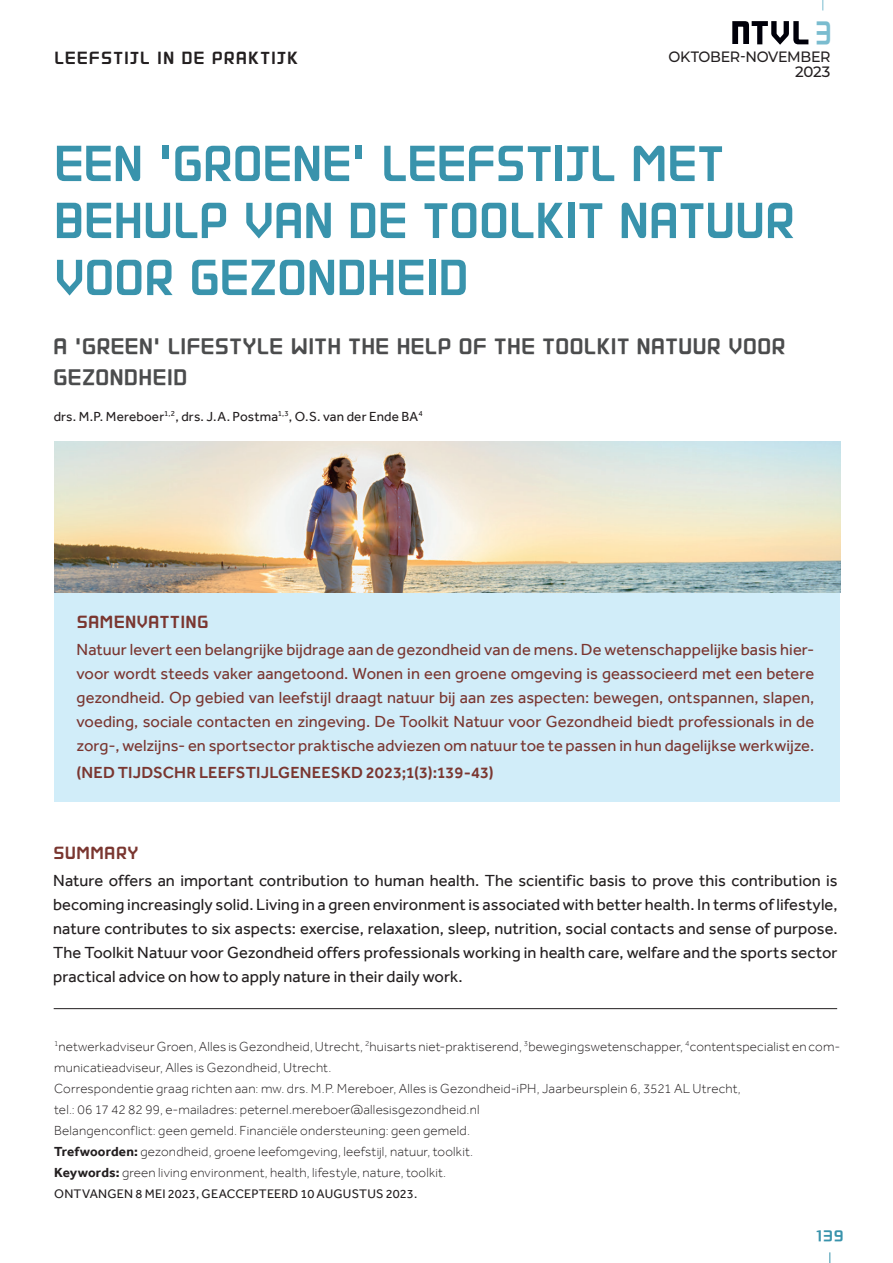
<style>
.page{position:relative;width:893px;height:1263px;background:#fff}
.page>*{position:absolute;margin:0;border:0;box-sizing:border-box;transform-origin:0 0}
.t1{font:60px/57px "TT Mamablock L";letter-spacing:-.02em;color:#3993ac;scale:.95 1}
.t2{font:39.15px "TT Mamablock L";color:#7abccf;scale:.79 1}
.t3{font:27px/31.5px "TT Mamablock L";letter-spacing:-.01em;color:#4b4c4d}
.t4{font:21px "TT Mamablock L";letter-spacing:.03em;color:#231f20}
.t5{font:21px "TT Mamablock L";color:#7a3630}
.t6{font:18.75px "TT Mamablock L";color:#3993ac}
.t7{font:16.5px/24px "Effra";letter-spacing:.005em;color:#7a3630;text-align:justify}
.t8{font:16.5px/24px "Effra";letter-spacing:.005em;color:#231f20;text-align:justify}
.t9{font:500 16.5px "Effra";color:#7a3630}
.t10{font:500 15px/15.8px "Montserrat";letter-spacing:-.02em;color:#231f20;text-align:right;scale:.95 1}
.t11{font:300 13.5px/21px "Effra";letter-spacing:.015em;color:#231f20}
.t12{font:13.5px "Effra";letter-spacing:.015em;color:#231f20}
.t13{font:12.75px "Effra";letter-spacing:.01em;color:#231f20}
.s1{font-weight:700}
</style>
<div class="page">
<svg style="left:732px;top:21px;width:76px;height:24px"></svg>
<div style="left:54px;top:442px;width:786px;height:359px;background:#d1edf9"></div>
<img style="left:54px;top:441px;width:786px;height:151px">
<hr style="left:54px;top:1008px;width:783px;height:1px;background:#231f20">
<h3 class="t4" style="left:54px;top:51px;width:246px">LEEFSTIJL IN DE PRAKTIJK</h3>
<h2 class="t2" style="left:815px;top:20px;width:24px">3</h2>
<p class="t10" style="left:668px;top:49px;width:172px">OKTOBER-NOVEMBER<br>2023</p>
<h1 class="t1" style="left:54px;top:143px;width:783px">EEN ‘GROENE’ LEEFSTIJL MET<br>BEHULP VAN DE TOOLKIT NATUUR<br>VOOR GEZONDHEID</h1>
<h3 class="t3" style="left:53px;top:334px;width:735px">A ‘GREEN’ LIFESTYLE WITH THE HELP OF THE TOOLKIT NATUUR VOOR<br>GEZONDHEID</h3>
<p class="t12" style="left:54px;top:408px;width:371px">drs. M.P. Mereboer<sup>1,2</sup>, drs. J.A. Postma<sup>1,3</sup>, O.S. van der Ende BA<sup>4</sup></p>
<h3 class="t5" style="left:77px;top:615px;width:134px">SAMENVATTING</h3>
<p class="t7" style="left:77px;top:637px;width:739px">Natuur levert een belangrijke bijdrage aan de gezondheid van de mens. De wetenschappelijke basis hier&shy;voor wordt steeds vaker aangetoond. Wonen in een groene omgeving is geassocieerd met een betere gezondheid. Op gebied van leefstijl draagt natuur bij aan zes aspecten: bewegen, ontspannen, slapen, voeding, sociale contacten en zingeving. De Toolkit Natuur voor Gezondheid biedt professionals in de zorg-, welzijns- en sportsector praktische adviezen om natuur toe te passen in hun dagelijkse werkwijze.</p>
<p class="t9" style="left:77px;top:762px;width:419px">(NED TIJDSCHR LEEFSTIJLGENEESKD 2023;1(3):139-43)</p>
<h3 class="t5" style="left:53px;top:846px;width:87px">SUMMARY</h3>
<p class="t8" style="left:53px;top:868px;width:786px">Nature offers an important contribution to human health. The scientific basis to prove this contribution is becoming increasingly solid. Living in a green environment is associated with better health. In terms of lifestyle, nature contributes to six aspects: exercise, relaxation, sleep, nutrition, social contacts and sense of purpose.<br>The Toolkit Natuur voor Gezondheid offers professionals working in health care, welfare and the sports sector practical advice on how to apply nature in their daily work.</p>
<p class="t11" style="left:54px;top:1036px;width:788px"><sup>1</sup>netwerkadviseur Groen, Alles is Gezondheid, Utrecht, <sup>2</sup>huisarts niet-praktiserend, <sup>3</sup>bewegingswetenschapper, <sup>4</sup>contentspecialist en com&shy;municatieadviseur, Alles is Gezondheid, Utrecht.<br>Correspondentie graag richten aan: mw. drs. M.P. Mereboer, Alles is Gezondheid-iPH, Jaarbeursplein 6, 3521 AL Utrecht,<br>tel.: 06 17 42 82 99, e-mailadres: peternel.mereboer@allesisgezondheid.nl<br>Belangenconflict: geen gemeld. Financiële ondersteuning: geen gemeld.<br><span class="s1">Trefwoorden:</span> gezondheid, groene leefomgeving, leefstijl, natuur, toolkit.<br><span class="s1">Keywords:</span> green living environment, health, lifestyle, nature, toolkit.</p>
<p class="t13" style="left:54px;top:1186px;width:365px">ONTVANGEN 8 MEI 2023, GEACCEPTEERD 10 AUGUSTUS 2023.</p>
<h3 class="t6" style="left:816px;top:1230px;width:30px">139</h3>
</div>
